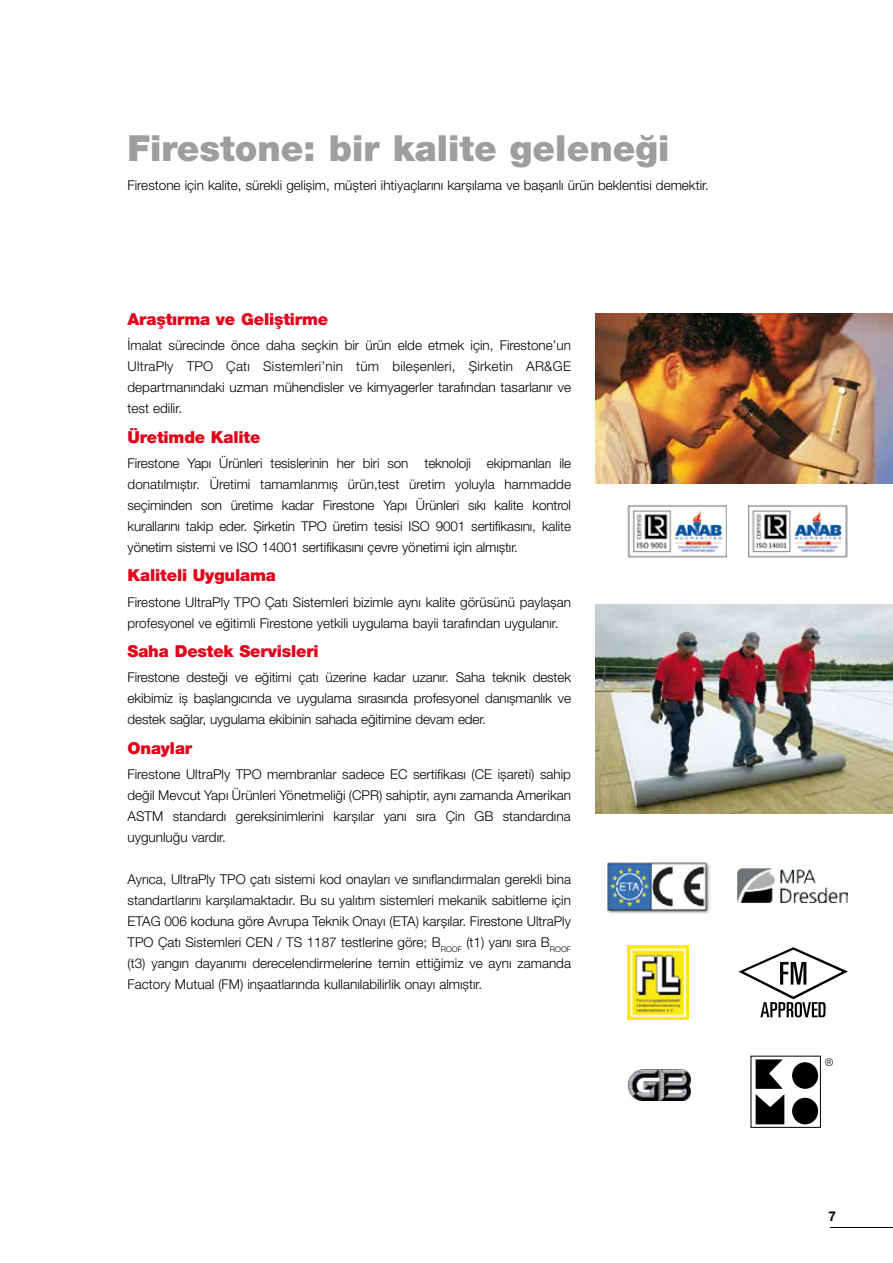
<style>
.page{position:relative;width:893px;height:1263px;background:#fff}
.page>*{position:absolute;margin:0;border:0;box-sizing:border-box;transform-origin:0 0}
.t1{font:900 36px "Helvetica Neue LT Pro";color:#9c9e9f}
.t2{font:900 16.5px "Helvetica Neue LT Pro";letter-spacing:-.01em;color:#e2001a}
.t3{font:300 13.5px/21px "Helvetica Neue LT Pro";color:#000;text-align:justify}
.t4{font:700 13.5px "Helvetica Neue LT Pro";color:#000}
.t5{font:300 condensed 10.95px "Frutiger";color:#000}
</style>
<div class="page">
<img style="left:595px;top:313px;width:298px;height:170px">
<img style="left:595px;top:605px;width:298px;height:208px">
<hr style="left:830px;top:1227px;width:63px;height:1px;background:#000">
<img style="left:627px;top:1069px;width:63px;height:31px">
<img style="left:738px;top:868px;width:110px;height:34px">
<img style="left:607px;top:862px;width:103px;height:52px">
<svg style="left:738px;top:947px;width:110px;height:70px"></svg>
<img style="left:627px;top:945px;width:61px;height:74px">
<div style="left:750px;top:1056px;width:71px;height:72px;border:1px solid #000"></div>
<svg style="left:756px;top:1059px;width:28px;height:65px"></svg>
<div style="left:792px;top:1062px;width:26px;height:27px;background:#000;border-radius:50%"></div>
<div style="left:792px;top:1098px;width:26px;height:26px;background:#000;border-radius:50%"></div>
<img style="left:627px;top:505px;width:100px;height:53px">
<img style="left:748px;top:505px;width:100px;height:53px">
<h1 class="t1" style="left:128px;top:127px;width:543px">Firestone: bir kalite geleneği</h1>
<p class="t3" style="left:128px;top:174px;width:583px">Firestone için kalite, sürekli gelişim, müşteri ihtiyaçlarını karşılama ve başarılı ürün beklentisi demektir.</p>
<p class="t2" style="left:128px;top:309px;width:202px">Araştırma ve Geliştirme</p>
<p class="t3" style="left:128px;top:334px;width:445px">İmalat sürecinde önce daha seçkin bir ürün elde etmek için, Firestone’un UltraPly TPO Çatı Sistemleri’nin tüm bileşenleri, Şirketin AR&amp;GE departmanındaki uzman mühendisler ve kimyagerler tarafından tasarlanır ve test edilir.</p>
<p class="t2" style="left:128px;top:427px;width:135px">Üretimde Kalite</p>
<p class="t3" style="left:128px;top:452px;width:445px">Firestone Yapı Ürünleri tesislerinin her biri son teknoloji ekipmanları ile donatılmıştır. Üretimi tamamlanmış ürün,test üretim yoluyla hammadde seçiminden son üretime kadar Firestone Yapı Ürünleri sıkı kalite kontrol kurallarını takip eder. Şirketin TPO üretim tesisi ISO 9001 sertifikasını, kalite yönetim sistemi ve ISO 14001 sertifikasını çevre yönetimi için almıştır.</p>
<p class="t2" style="left:128px;top:566px;width:150px">Kaliteli Uygulama</p>
<p class="t3" style="left:128px;top:591px;width:445px">Firestone UltraPly TPO Çatı Sistemleri bizimle aynı kalite görüsünü paylaşan profesyonel ve eğitimli Firestone yetkili uygulama bayii tarafından uygulanır.</p>
<p class="t2" style="left:128px;top:641px;width:193px">Saha Destek Servisleri</p>
<p class="t3" style="left:128px;top:667px;width:445px">Firestone desteği ve eğitimi çatı üzerine kadar uzanır. Saha teknik destek ekibimiz iş başlangıcında ve uygulama sırasında profesyonel danışmanlık ve destek sağlar, uygulama ekibinin sahada eğitimine devam eder.</p>
<p class="t2" style="left:128px;top:738px;width:66px">Onaylar</p>
<p class="t3" style="left:128px;top:763px;width:445px">Firestone UltraPly TPO membranlar sadece EC sertifikası (CE işareti) sahip değil Mevcut Yapı Ürünleri Yönetmeliği (CPR) sahiptir, aynı zamanda Amerikan ASTM standardı gereksinimlerini karşılar yanı sıra Çin GB standardına uygunluğu vardır.</p>
<p class="t3" style="left:128px;top:868px;width:445px">Ayrıca, UltraPly TPO çatı sistemi kod onayları ve sınıflandırmaları gerekli bina standartlarını karşılamaktadır. Bu su yalıtım sistemleri mekanik sabitleme için ETAG 006 koduna göre Avrupa Teknik Onayı (ETA) karşılar. Firestone UltraPly TPO Çatı Sistemleri CEN / TS 1187 testlerine göre; B<sub>ROOF</sub> (t1) yanı sıra B<sub>ROOF </sub>(t3) yangın dayanımı derecelendirmelerine temin ettiğimiz ve aynı zamanda Factory Mutual (FM) inşaatlarında kullanılabilirlik onayı almıştır.</p>
<p class="t5" style="left:825px;top:1056px;width:10px">®</p>
<p class="t4" style="left:828px;top:1208px;width:9px">7</p>
</div>
